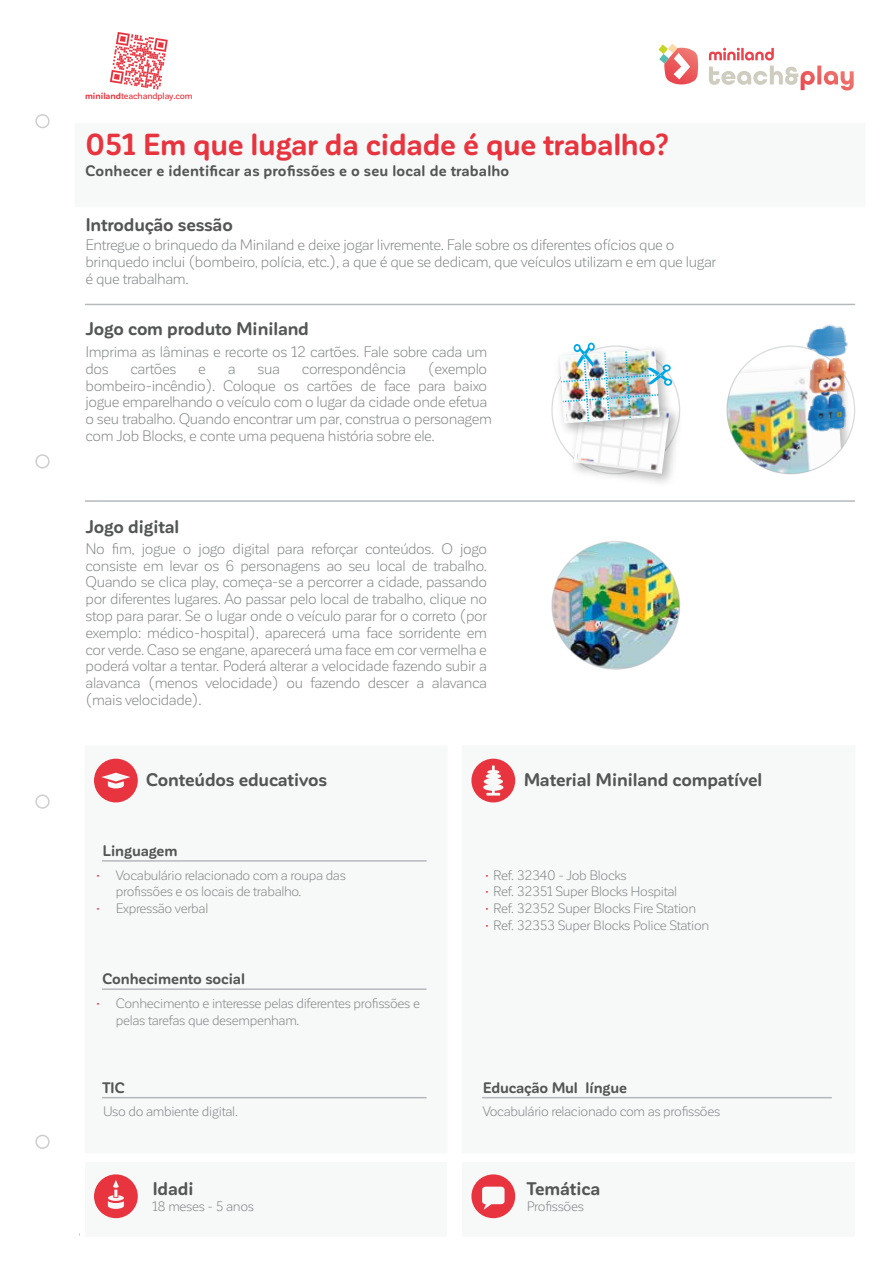
<style>
.page{position:relative;width:893px;height:1263px;background:#fff}
.page>*{position:absolute;margin:0;border:0;box-sizing:border-box;transform-origin:0 0}
.t1{font:700 30px "Corporative Sans Rd";letter-spacing:-.01em;color:#e7343f}
.t2{font:700 18px "Corporative Sans Rd";letter-spacing:-.01em;color:#545656}
.t3{font:15px/16.8px "Corporative Sans Rd";letter-spacing:-.025em;color:#828586}
.t4{font:700 15px "Corporative Sans Rd";color:#545656}
.t5{font:13.5px/16.8px "Corporative Sans Rd";letter-spacing:-.025em;color:#828586}
.t6{font:500 13.5px "Corporative Sans Rd";color:#e7343f}
.t7{font:500 9px "Corporative Sans Rd";letter-spacing:-.01em;color:#e7343f}
.t8{font:7.5px "Corporative Sans Rd";color:#545656}
.s1{font-weight:700}
.s2{font-weight:500;color:#e7343f}
</style>
<div class="page">
<div style="left:462px;top:745px;width:393px;height:408px;background:#f7f8f8"></div>
<div style="left:85px;top:745px;width:362px;height:408px;background:#f7f8f8"></div>
<div style="left:75px;top:123px;width:790px;height:84px;background:#f7f8f8"></div>
<div style="left:462px;top:1162px;width:393px;height:75px;background:#f7f8f8"></div>
<div style="left:85px;top:1162px;width:362px;height:75px;background:#f7f8f8"></div>
<hr style="left:86px;top:304px;width:769px;height:1px;background:#b5b9bc">
<svg style="left:94px;top:759px;width:44px;height:43px"></svg>
<svg style="left:471px;top:1174px;width:44px;height:44px"></svg>
<svg style="left:94px;top:1174px;width:44px;height:44px"></svg>
<div style="left:35px;top:114px;width:15px;height:14px;border:2px solid #000;border-radius:50%"></div>
<div style="left:35px;top:454px;width:15px;height:14px;border:2px solid #000;border-radius:50%"></div>
<div style="left:35px;top:794px;width:15px;height:15px;border:2px solid #000;border-radius:50%"></div>
<div style="left:35px;top:1135px;width:15px;height:14px;border:2px solid #000;border-radius:50%"></div>
<svg style="left:471px;top:759px;width:44px;height:43px"></svg>
<hr style="left:86px;top:500px;width:769px;height:2px;background:#b5b9bc">
<hr style="left:103px;top:860px;width:323px;height:2px;background:#b5b9bc">
<hr style="left:103px;top:988px;width:323px;height:2px;background:#b5b9bc">
<hr style="left:103px;top:1097px;width:323px;height:1px;background:#b5b9bc">
<hr style="left:483px;top:1097px;width:348px;height:1px;background:#b5b9bc">
<svg style="left:709px;top:48px;width:145px;height:42px"></svg>
<svg style="left:658px;top:44px;width:40px;height:41px"></svg>
<svg style="left:110px;top:32px;width:58px;height:58px"></svg>
<img style="left:552px;top:541px;width:128px;height:128px;border-radius:64px">
<img style="left:728px;top:367px;width:113px;height:107px">
<img style="left:565px;top:391px;width:115px;height:92px">
<img style="left:574px;top:442px;width:96px;height:32px">
<img style="left:551px;top:367px;width:126px;height:75px">
<img style="left:560px;top:342px;width:112px;height:82px">
<img style="left:798px;top:303px;width:58px;height:145px">
<p class="t7" style="left:85px;top:91px;width:109px"><span class="s1">miniland</span>teachandplay.com</p>
<h1 class="t1" style="left:86px;top:128px;width:586px">051 Em que lugar da cidade é que trabalho?</h1>
<p class="t4" style="left:86px;top:163px;width:425px">Conhecer e identificar as profissões e o seu local de trabalho</p>
<p class="t2" style="left:86px;top:215px;width:149px">Introdução sessão</p>
<p class="t3" style="left:86px;top:237px;width:632px">Entregue o brinquedo da Miniland e deixe jogar livremente. Fale sobre os diferentes ofícios que o brinquedo inclui (bombeiro, polícia, etc.), a que é que se dedicam, que veículos utilizam e em que lugar é que trabalham.</p>
<p class="t2" style="left:86px;top:318px;width:225px">Jogo com produto Miniland</p>
<p class="t3" style="left:86px;top:343px;width:403px">Imprima as lâminas e recorte os 12 cartões. Fale sobre cada um dos</p>
<p class="t3" style="left:86px;top:360px;width:408px;text-indent:342px">(exemplo bombeiro-incêndio). Coloque os cartões de face para baixo jogue emparelhando o veículo com o lugar da cidade onde efetua o seu trabalho. Quando encontrar um par, construa o personagem com Job Blocks, e conte uma pequena história sobre ele.</p>
<p class="t3" style="left:130px;top:360px;width:47px">cartões</p>
<p class="t3" style="left:198px;top:360px;width:9px">e</p>
<p class="t3" style="left:228px;top:360px;width:9px">a</p>
<p class="t3" style="left:258px;top:360px;width:24px">sua</p>
<p class="t3" style="left:302px;top:360px;width:106px">correspondência</p>
<p class="t2" style="left:86px;top:517px;width:95px">Jogo digital</p>
<p class="t3" style="left:86px;top:540px;width:403px;text-align:justify">No fim, jogue o jogo digital para reforçar conteúdos. O jogo consiste em levar os 6 personagens ao seu local de trabalho.<br>Quando se clica play, começa-se a percorrer a cidade, passando por diferentes lugares. Ao passar pelo local de trabalho, clique no stop para parar. Se o lugar onde o veículo parar for o correto (por exemplo: médico-hospital), aparecerá uma face sorridente em cor verde. Caso se engane, aparecerá uma face em cor vermelha e poderá voltar a tentar. Poderá alterar a velocidade fazendo subir a alavanca (menos velocidade) ou fazendo descer a alavanca (mais velocidade).</p>
<p class="t2" style="left:146px;top:770px;width:182px">Conteúdos educativos</p>
<p class="t2" style="left:524px;top:770px;width:240px">Material Miniland compatível</p>
<p class="t4" style="left:103px;top:842px;width:77px">Linguagem</p>
<p class="t5" style="left:116px;top:866px;width:232px">Vocabulário relacionado com a roupa das profissões e os locais de trabalho.<br>Expressão verbal</p>
<p class="t6" style="left:97px;top:867px;width:5px">·</p>
<p class="t6" style="left:97px;top:901px;width:5px">·</p>
<p class="t4" style="left:103px;top:970px;width:144px">Conhecimento social</p>
<p class="t5" style="left:116px;top:995px;width:306px;text-indent:-19px"><span class="s2">·</span> Conhecimento e interesse pelas diferentes profissões e pelas tarefas que desempenham.</p>
<p class="t4" style="left:103px;top:1079px;width:24px">TIC</p>
<p class="t5" style="left:103px;top:1103px;width:136px">Uso do ambiente digital.</p>
<p class="t8" style="left:75px;top:1236px;width:5px;rotate:-90deg">-</p>
<p class="t2" style="left:152px;top:1178px;width:43px">Idadi</p>
<p class="t5" style="left:152px;top:1198px;width:103px">18 meses - 5 anos</p>
<p class="t5" style="left:485px;top:866px;width:225px"><span class="s2">·</span> Ref. 32340 - Job Blocks<br><span class="s2">·</span> Ref. 32351 Super Blocks Hospital<br><span class="s2">·</span> Ref. 32352 Super Blocks Fire Station<br><span class="s2">·</span> Ref. 32353 Super Blocks Police Station</p>
<p class="t4" style="left:483px;top:1079px;width:146px">Educação Mul língue</p>
<p class="t5" style="left:483px;top:1103px;width:239px">Vocabulário relacionado com as profissões</p>
<p class="t2" style="left:527px;top:1178px;width:75px">Temática</p>
<p class="t5" style="left:527px;top:1198px;width:59px">Profissões</p>
</div>
